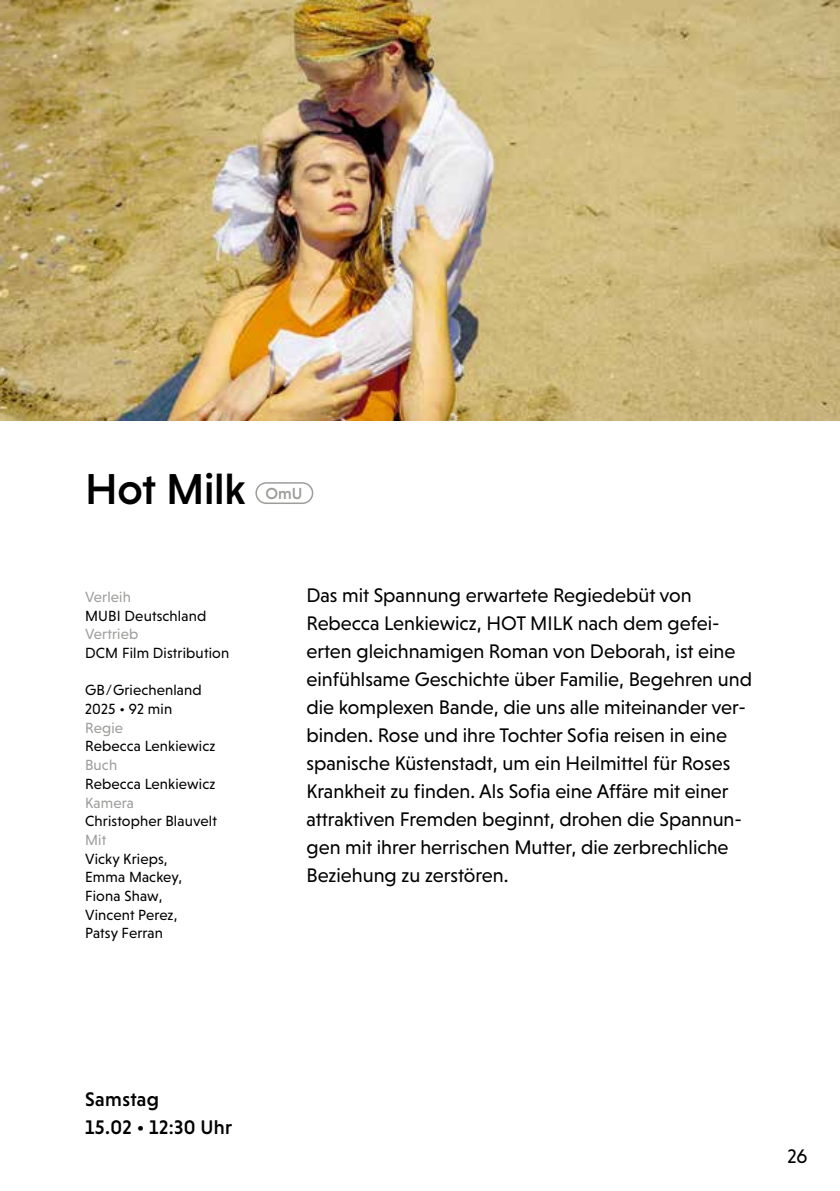
<style>
.page{position:relative;width:840px;height:1191px;background:#fff}
.page>*{position:absolute;margin:0;border:0;box-sizing:border-box;transform-origin:0 0}
.t1{font:500 44px "Niveau Grotesk";letter-spacing:-.005em;color:#000}
.t2{font:20px/28px "Niveau Grotesk";color:#000}
.t3{font:500 20px/28px "Niveau Grotesk";letter-spacing:.015em;color:#000}
.t4{font:500 16.2px "Niveau Grotesk";color:#9d9d9b}
.t5{font:15px/18.6px "Niveau Grotesk";letter-spacing:.01em;color:#000}
.t6{font:15px "Niveau Grotesk";letter-spacing:.01em;color:#9d9d9c}
</style>
<div class="page">
<img style="left:0;top:0;width:839px;height:420px">
<div style="left:255px;top:482px;width:58px;height:22px;border:2px solid #9d9d9b;border-radius:10px"></div>
<h1 class="t1" style="left:85px;top:464px;width:162px">Hot Milk</h1>
<p class="t4" style="left:265px;top:484px;width:38px">OmU</p>
<p class="t6" style="left:85px;top:588px;width:47px">Verleih</p>
<p class="t5" style="left:85px;top:606px;width:123px">MUBI Deutschland</p>
<p class="t6" style="left:85px;top:626px;width:55px">Vertrieb</p>
<p class="t5" style="left:85px;top:643px;width:145px">DCM Film Distribution</p>
<p class="t5" style="left:85px;top:681px;width:118px">GB/Griechenland<br>2025 • 92 min</p>
<p class="t6" style="left:85px;top:719px;width:39px">Regie</p>
<p class="t5" style="left:85px;top:737px;width:132px">Rebecca Lenkiewicz</p>
<p class="t6" style="left:85px;top:756px;width:34px">Buch</p>
<p class="t5" style="left:85px;top:774px;width:132px">Rebecca Lenkiewicz</p>
<p class="t6" style="left:85px;top:794px;width:50px">Kamera</p>
<p class="t5" style="left:85px;top:811px;width:133px">Christopher Blauvelt</p>
<p class="t6" style="left:85px;top:831px;width:23px">Mit</p>
<p class="t5" style="left:85px;top:849px;width:98px">Vicky Krieps,<br>Emma Mackey,<br>Fiona Shaw,<br>Vincent Perez,<br>Patsy Ferran</p>
<p class="t2" style="left:306px;top:581px;width:447px">Das mit Spannung erwartete Regiedebüt von Rebecca Lenkiewicz, HOT MILK nach dem gefei&shy;erten gleichnamigen Roman von Deborah, ist eine einfühlsame Geschichte über Familie, Begehren und die komplexen Bande, die uns alle miteinander ver&shy;binden. Rose und ihre Tochter Sofia reisen in eine spanische Küstenstadt, um ein Heilmittel für Roses Krankheit zu finden. Als Sofia eine Affäre mit einer attraktiven Fremden beginnt, drohen die Spannun&shy;gen mit ihrer herrischen Mutter, die zerbrechliche Beziehung zu zerstören.</p>
<p class="t3" style="left:85px;top:1085px;width:148px">Samstag<br>15.02 • 12:30 Uhr</p>
<p class="t2" style="left:786px;top:1142px;width:22px">26</p>
</div>
